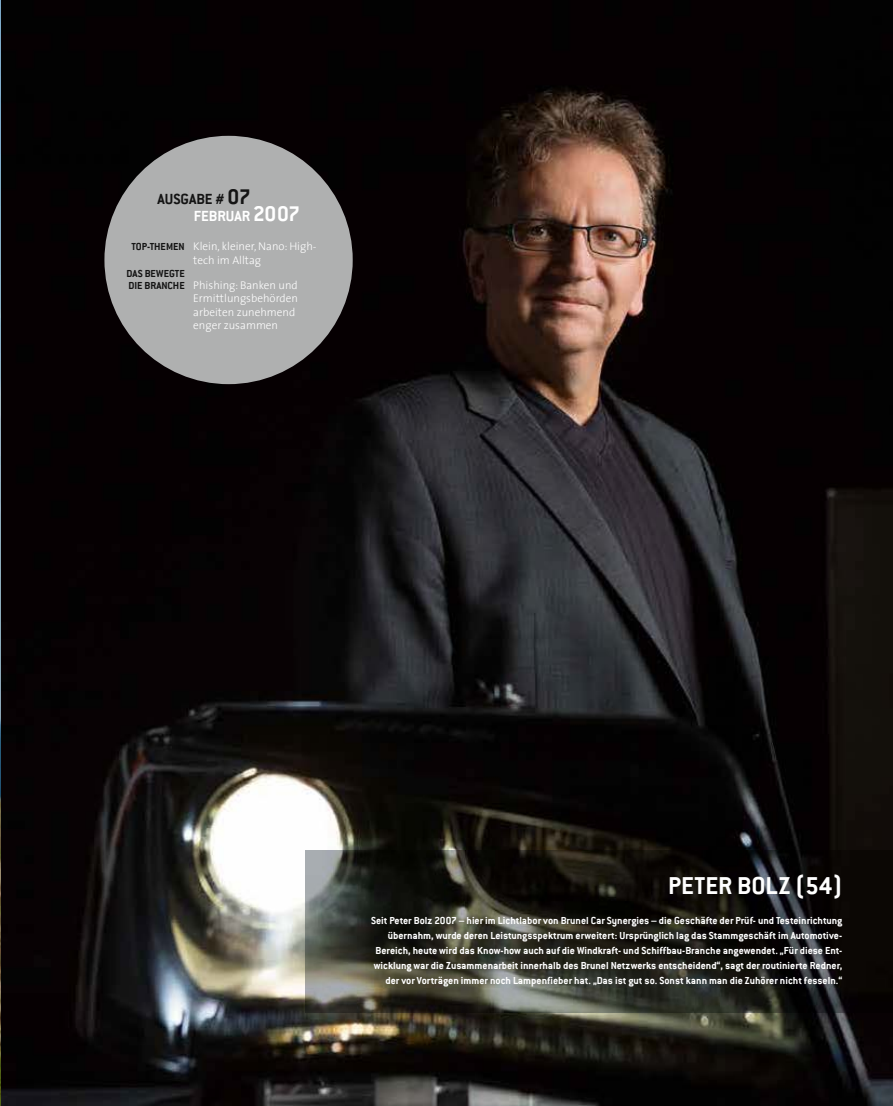
<style>
.page{position:relative;width:893px;height:1106px;background:#fff}
.page>*{position:absolute;margin:0;border:0;box-sizing:border-box;transform-origin:0 0}
.t1{font:700 27px "Conduit ITC";color:#fff}
.t2{font:700 16.2px/16.2px "Conduit ITC";color:#141414}
.t3{font:700 11.25px/15px "Conduit ITC";color:#fff;text-align:right}
.t4{font:300 11.25px/13.5px "The Sans";color:#fff;text-align:center}
.t5{font:700 11.25px "Conduit ITC";color:#141414}
.s1{font-size:23.4px}
.s2{color:#fff}
.s3{font-size:23.4px;color:#fff}
.s4{font-family:"Conduit ITC";font-weight:700;color:#141414}
</style>
<div class="page">
<img style="left:1px;top:0;width:892px;height:1106px">
<img style="left:0;top:0;width:1px;height:1106px">
<img style="left:306px;top:850px;width:587px;height:162px">
<div style="left:104px;top:136px;width:249px;height:248px;background:#afb0b0;border-radius:50%"></div>
<h2 class="t2" style="left:194px;top:191px;width:108px;text-indent:-36px">AUSGABE # <span class="s1">07<br></span><span class="s2">FEBRUAR</span> <span class="s3">2007</span></h2>
<p class="t4" style="left:132px;top:239px;width:186px"><span class="s4">TOP-THEMEN</span> Klein, kleiner, Nano: High&shy;tech im Alltag</p>
<p class="t5" style="left:126px;top:267px;width:60px">DAS BEWEGTE</p>
<p class="t4" style="left:193px;top:278px;width:106px;text-align:left;text-indent:-65px"><span class="s4">DIE BRANCHE</span> Phishing: Banken und<br>Ermittlungsbehörden arbeiten zunehmend enger zusammen</p>
<h1 class="t1" style="left:668px;top:870px;width:176px">PETER BOLZ (54)</h1>
<p class="t3" style="left:371px;top:913px;width:473px">Seit Peter Bolz 2007 – hier im Lichtlabor von Brunel Car Synergies – die Geschäfte der Prüf- und Testeinrichtung übernahm, wurde deren Leistungsspektrum erweitert: Ursprünglich lag das Stammgeschäft im Automotive-Bereich, heute wird das Know-how auch auf die Windkraft- und Schiffbau-Branche angewendet. „Für diese Ent&shy;wicklung war die Zusammenarbeit innerhalb des Brunel Netzwerks entscheidend“, sagt der routinierte Redner, der vor Vorträgen immer noch Lampenfieber hat. „Das ist gut so. Sonst kann man die Zuhörer nicht fesseln.“</p>
</div>
